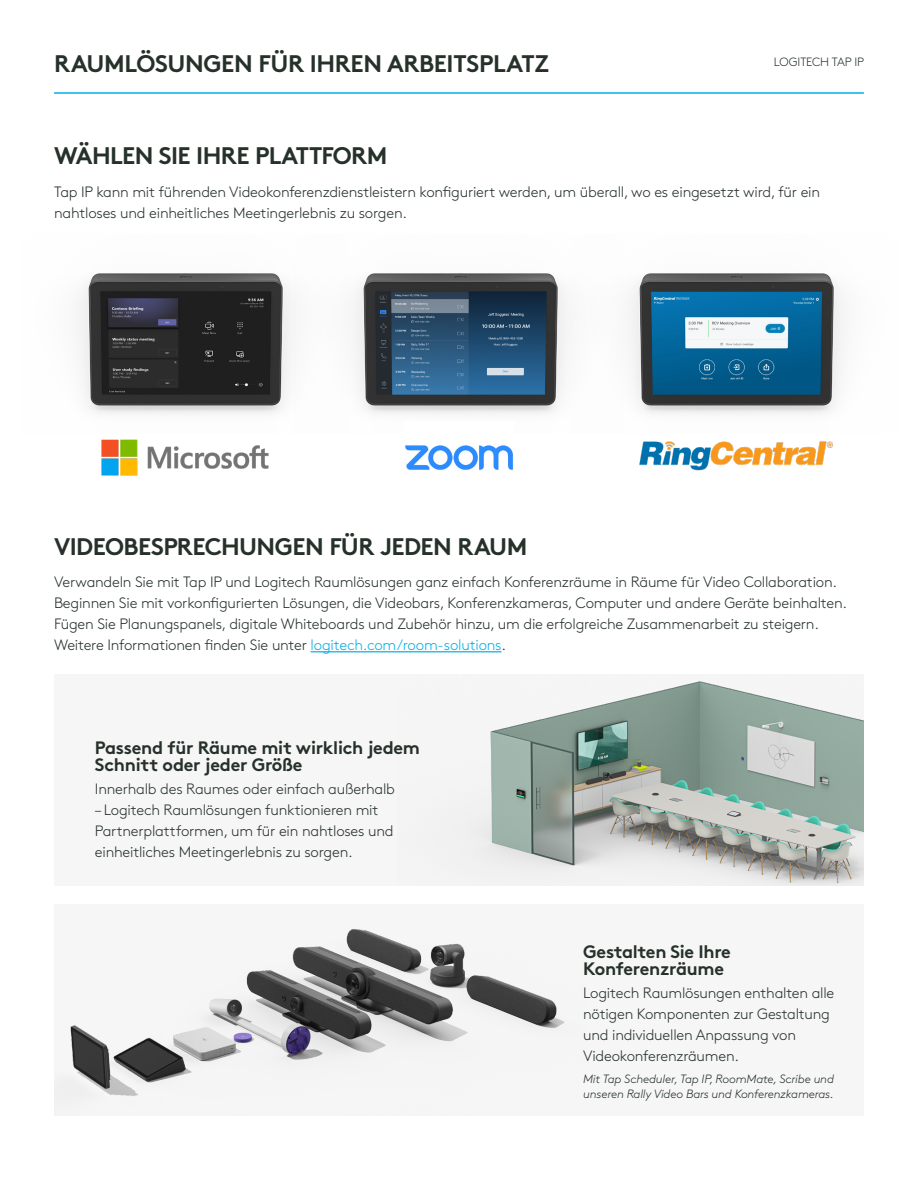
<style>
.page{position:relative;width:918px;height:1188px;background:#fff}
.page>*{position:absolute;margin:0;border:0;box-sizing:border-box;transform-origin:0 0}
.t1{font:700 24px "Brown Pro";letter-spacing:-.02em;color:#26312a}
.Body_copy{font:700 18px/16.5px "Brown Pro";letter-spacing:-.015em;color:#26312a}
.Body_copy-2{font:300 15px/21px "Brown Pro";letter-spacing:-.015em;color:#26312a}
.Body_copy-3{font:italic 300 12px/15px "Brown Pro";letter-spacing:-.015em;color:#26312a}
.t2{font:300 12px "Brown Pro";letter-spacing:-.005em;color:#26312a}
.s1{color:#00afe7}
</style>
<div class="page">
<hr style="left:54px;top:92px;width:810px;height:2px;background:#00afe7">
<hr style="left:311px;top:651px;width:190px;height:1px;background:#00afe7">
<img style="left:78px;top:273px;width:217px;height:141px">
<img style="left:295px;top:273px;width:276px;height:141px">
<img style="left:629px;top:273px;width:215px;height:141px">
<img style="left:639px;top:441px;width:194px;height:30px">
<img style="left:101px;top:439px;width:168px;height:37px">
<img style="left:405px;top:445px;width:109px;height:25px">
<div style="left:54px;top:674px;width:810px;height:212px;background:#f6f6f6"></div>
<img style="left:481px;top:681px;width:383px;height:205px">
<div style="left:54px;top:904px;width:810px;height:212px;background:#f6f6f6"></div>
<img style="left:70px;top:929px;width:495px;height:167px">
<h2 class="t1" style="left:54px;top:44px;width:497px">RAUMLÖSUNGEN FÜR IHREN ARBEITSPLATZ</h2>
<h6 class="t2" style="left:774px;top:53px;width:92px">LOGITECH TAP IP</h6>
<p class="t1" style="left:54px;top:136px;width:335px">WÄHLEN SIE IHRE PLATTFORM</p>
<p class="Body_copy-2" style="left:54px;top:180px;width:768px">Tap IP kann mit führenden Videokonferenzdienstleistern konfiguriert werden, um überall, wo es eingesetzt wird, für ein nahtloses und einheitliches Meetingerlebnis zu sorgen.</p>
<p class="t1" style="left:54px;top:527px;width:475px">VIDEOBESPRECHUNGEN FÜR JEDEN RAUM</p>
<p class="Body_copy-2" style="left:54px;top:571px;width:794px">Verwandeln Sie mit Tap IP und Logitech Raumlösungen ganz einfach Konferenzräume in Räume für Video Collaboration.<br>Beginnen Sie mit vorkonfigurierten Lösungen, die Videobars, Konferenzkameras, Computer und andere Geräte beinhalten.<br>Fügen Sie Planungspanels, digitale Whiteboards und Zubehör hinzu, um die erfolgreiche Zusammenarbeit zu steigern.<br>Weitere Informationen finden Sie unter <span class="s1">logitech.com/room-solutions</span>.</p>
<p class="Body_copy" style="left:95px;top:738px;width:327px">Passend für Räume mit wirklich jedem<br>Schnitt oder jeder Größe</p>
<p class="Body_copy-2" style="left:95px;top:777px;width:302px">Innerhalb des Raumes oder einfach außerhalb</p>
<p class="Body_copy-2" style="left:95px;top:798px;width:300px">– Logitech Raumlösungen funktionieren mit<br>Partnerplattformen, um für ein nahtloses und einheitliches Meetingerlebnis zu sorgen.</p>
<p class="Body_copy" style="left:583px;top:942px;width:149px">Gestalten Sie Ihre<br>Konferenzräume</p>
<p class="Body_copy-2" style="left:583px;top:981px;width:253px">Logitech Raumlösungen enthalten alle nötigen Komponenten zur Gestaltung und individuellen Anpassung von Videokonferenzräumen.</p>
<p class="Body_copy-3" style="left:583px;top:1070px;width:252px">Mit Tap Scheduler, Tap IP, RoomMate, Scribe und unseren Rally Video Bars und Konferenzkameras.</p>
</div>
